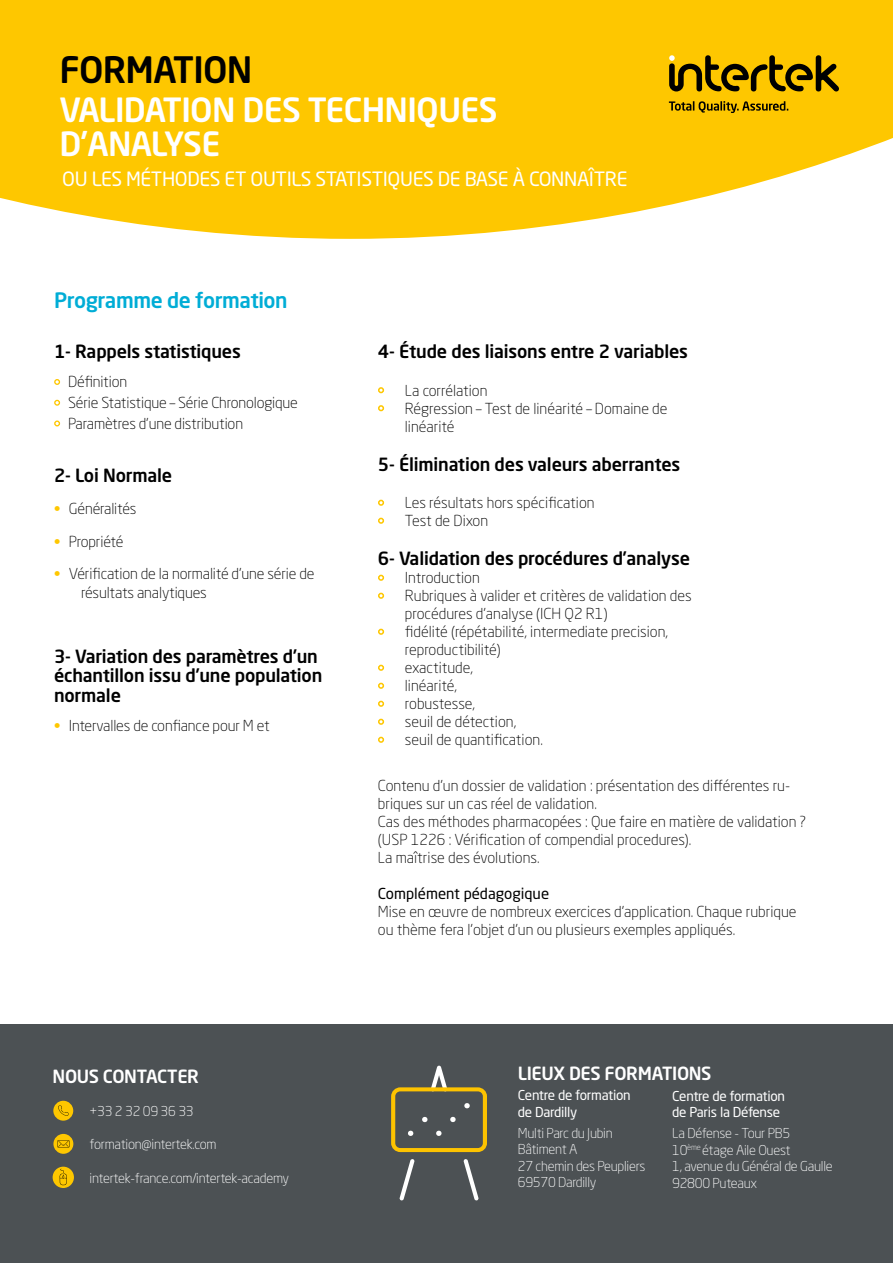
<style>
.page{position:relative;width:893px;height:1263px;background:#fff}
.page>*{position:absolute;margin:0;border:0;box-sizing:border-box;transform-origin:0 0}
.t1{font:500 36px "Neo Sans Std";letter-spacing:-.02em;color:#000}
.t2{font:500 33px/34.5px "Neo Sans Std";letter-spacing:-.02em;color:#fff}
.t3{font:500 21px "Neo Sans Std";letter-spacing:-.02em;color:#00add6}
.t4{font:19.5px "Neo Sans Std";letter-spacing:-.02em;color:#fff}
.t5{font:500 18px/19.5px "Neo Sans Std";letter-spacing:-.01em;color:#000}
.t6{font:500 18px "Neo Sans Std";letter-spacing:-.025em;color:#fff}
.t7{font:300 15px/18px "Neo Sans Std";color:#000}
.t8{font:15px "Neo Sans Std";color:#000}
.t9{font:300 13.5px/16.5px "Neo Sans Std";letter-spacing:-.02em;color:#fff}
.t10{font:13.5px/16.5px "Neo Sans Std";letter-spacing:-.02em;color:#fff}
.s1{color:#fec700}
.s2{font-weight:500;color:#fec700}
</style>
<div class="page">
<div style="left:0;top:1025px;width:893px;height:238px;background:#4c5154"></div>
<div style="left:53px;top:1167px;width:21px;height:21px;background:#fec700;border-radius:50%"></div>
<svg style="left:60px;top:1169px;width:7px;height:16px"></svg>
<div style="left:53px;top:1134px;width:20px;height:20px;background:#fec700;border-radius:50%"></div>
<svg style="left:57px;top:1140px;width:12px;height:8px"></svg>
<div style="left:53px;top:1101px;width:20px;height:20px;background:#fec700;border-radius:50%"></div>
<svg style="left:58px;top:1105px;width:10px;height:11px"></svg>
<svg style="left:463px;top:1159px;width:16px;height:41px"></svg>
<svg style="left:399px;top:1159px;width:16px;height:41px"></svg>
<svg style="left:391px;top:1066px;width:96px;height:86px"></svg>
<svg style="left:0;top:0;width:893px;height:239px;background:#fecd1c"></svg>
<svg style="left:669px;top:55px;width:170px;height:36px;background:#9d7b00"></svg>
<svg style="left:669px;top:101px;width:119px;height:12px"></svg>
<h1 class="t1" style="left:60px;top:47px;width:194px">FORMATION</h1>
<h2 class="t2" style="left:60px;top:91px;width:440px">VALIDATION DES TECHNIQUES<br>D’ANALYSE</h2>
<h3 class="t4" style="left:62px;top:167px;width:567px">OU LES MÉTHODES ET OUTILS STATISTIQUES DE BASE À CONNAÎTRE</h3>
<h3 class="t3" style="left:54px;top:287px;width:235px">Programme de formation</h3>
<p class="t5" style="left:54px;top:341px;width:188px">1- Rappels statistiques</p>
<p class="t7" style="left:54px;top:373px;width:75px"><span class="s1">•</span> Définition</p>
<p class="t7" style="left:54px;top:394px;width:245px"><span class="s1">•</span> Série Statistique – Série Chronologique</p>
<p class="t7" style="left:54px;top:414px;width:191px"><span class="s1">•</span> Paramètres d’une distribution</p>
<p class="t5" style="left:54px;top:465px;width:120px">2- Loi Normale</p>
<p class="t7" style="left:54px;top:500px;width:84px"><span class="s2">•</span> Généralités</p>
<p class="t7" style="left:54px;top:532px;width:71px"><span class="s2">•</span> Propriété</p>
<p class="t7" style="left:81px;top:563px;width:235px;line-height:19.5px;text-indent:-27px"><span class="s2">•</span> Vérification de la normalité d’une série de résultats analytiques</p>
<p class="t5" style="left:54px;top:646px;width:270px">3- Variation des paramètres d’un échantillon issu d’une population normale</p>
<p class="t7" style="left:54px;top:716px;width:228px"><span class="s2">•</span> Intervalles de confiance pour M et σ</p>
<p class="t6" style="left:53px;top:1065px;width:148px">NOUS CONTACTER</p>
<p class="t9" style="left:90px;top:1102px;width:106px">+33 2 32 09 36 33</p>
<p class="t9" style="left:90px;top:1136px;width:128px">formation@intertek.com</p>
<p class="t9" style="left:90px;top:1169px;width:201px">intertek-france.com/intertek-academy</p>
<p class="t5" style="left:378px;top:341px;width:312px">4- Étude des liaisons entre 2 variables</p>
<p class="t7" style="left:378px;top:381px;width:111px"><span class="s1">•</span> La corrélation</p>
<p class="t7" style="left:405px;top:399px;width:264px;text-indent:-27px"><span class="s1">•</span> Régression – Test de linéarité – Domaine de linéarité</p>
<p class="t5" style="left:378px;top:454px;width:304px">5- Élimination des valeurs aberrantes</p>
<p class="t7" style="left:378px;top:494px;width:218px"><span class="s1">•</span> Les résultats hors spécification</p>
<p class="t7" style="left:378px;top:512px;width:112px"><span class="s1">•</span> Test de Dixon</p>
<p class="t5" style="left:378px;top:548px;width:314px">6- Validation des procédures d’analyse</p>
<p class="t7" style="left:378px;top:569px;width:104px"><span class="s1">•</span> Introduction</p>
<p class="t7" style="left:405px;top:587px;width:288px;text-indent:-27px"><span class="s1">•</span> Rubriques à valider et critères de validation des procédures d’analyse (ICH Q2 R1)</p>
<p class="t7" style="left:405px;top:623px;width:265px;text-indent:-27px"><span class="s1">•</span> fidélité (répétabilité, intermediate precision, reproductibilité)</p>
<p class="t7" style="left:378px;top:659px;width:97px"><span class="s1">•</span> exactitude,</p>
<p class="t7" style="left:378px;top:677px;width:81px"><span class="s1">•</span> linéarité,</p>
<p class="t7" style="left:378px;top:695px;width:99px"><span class="s1">•</span> robustesse,</p>
<p class="t7" style="left:378px;top:713px;width:140px"><span class="s1">•</span> seuil de détection,</p>
<p class="t7" style="left:378px;top:731px;width:166px"><span class="s1">•</span> seuil de quantification.</p>
<p class="t7" style="left:378px;top:776px;width:430px">Contenu d’un dossier de validation : présentation des différentes ru&shy;briques sur un cas réel de validation.<br>Cas des méthodes pharmacopées : Que faire en matière de validation ? (USP 1226 : Vérification of compendial procedures).<br>La maîtrise des évolutions.</p>
<p class="t8" style="left:378px;top:884px;width:173px">Complément pédagogique</p>
<p class="t7" style="left:378px;top:902px;width:420px">Mise en œuvre de nombreux exercices d’application. Chaque rubrique ou thème fera l’objet d’un ou plusieurs exemples appliqués.</p>
<p class="t6" style="left:518px;top:1061px;width:195px">LIEUX DES FORMATIONS</p>
<p class="t10" style="left:518px;top:1087px;width:114px">Centre de formation de Dardilly</p>
<p class="t9" style="left:518px;top:1124px;width:129px">Multi Parc du Jubin<br>Bâtiment A<br>27 chemin des Peupliers<br>69570 Dardilly</p>
<p class="t10" style="left:672px;top:1087px;width:114px">Centre de formation de Paris la Défense</p>
<p class="t9" style="left:672px;top:1125px;width:162px">La Défense - Tour PB5<br>10<sup>ème</sup> étage Aile Ouest<br>1, avenue du Général de Gaulle<br>92800 Puteaux</p>
</div>
